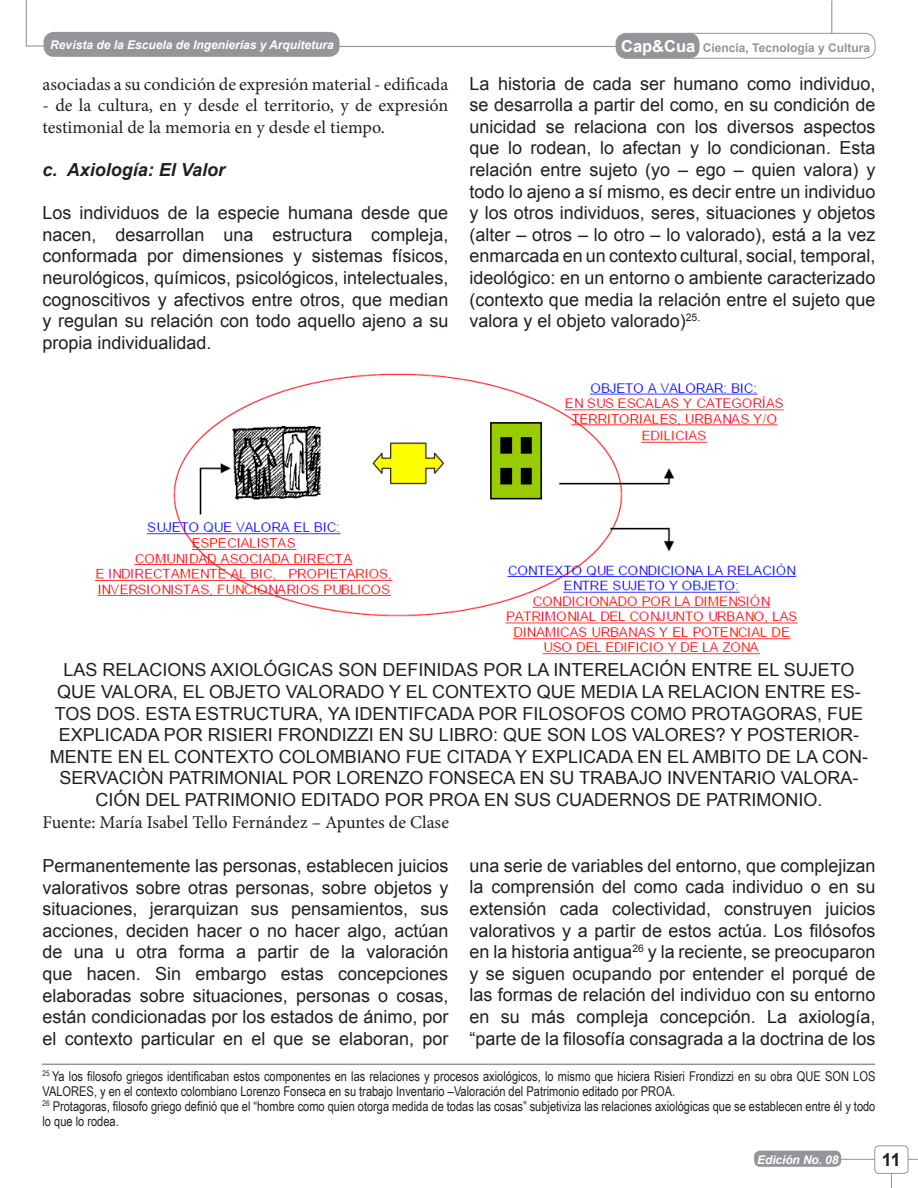
<style>
.page{position:relative;width:918px;height:1188px;background:#fff}
.page>*{position:absolute;margin:0;border:0;box-sizing:border-box;transform-origin:0 0}
.t1{font:18px/21.6px "Arial";color:#231f20;text-align:justify}
.t2{font:18px/21.6px "Minion Pro";color:#231f20}
.t3{font:italic 700 18px "Arial";color:#231f20}
.t4{font:700 18px "Arial";color:#231f20}
.t5{font:13.5px/15px "Arial Narrow";color:#231f20}
.t6{font:italic 700 12px "Arial";color:#fff}
.t7{font:700 12px "Arial";color:#939598}
.s1{font-size:16.5px;color:#fff}
</style>
<div class="page">
<div style="left:678px;top:33px;width:197px;height:26px;border:1px solid #939598;border-radius:10px"></div>
<div style="left:616px;top:33px;width:83px;height:25px;background:#939598;border-radius:10px"></div>
<div style="left:616px;top:33px;width:83px;height:26px;border:1px solid #939598;border-radius:10px"></div>
<div style="left:44px;top:32px;width:296px;height:25px;background:#939598;border-radius:10px"></div>
<hr style="left:26px;top:0;width:1px;height:46px;background:#939598">
<svg style="left:26px;top:45px;width:18px;height:2px"></svg>
<hr style="left:831px;top:0;width:1px;height:33px;background:#939598">
<hr style="left:340px;top:46px;width:276px;height:1px;background:#939598">
<div style="left:874px;top:1145px;width:34px;height:29px;border:1px solid #939598;border-radius:4px"></div>
<svg style="left:891px;top:1174px;width:1px;height:14px"></svg>
<div style="left:754px;top:1151px;width:87px;height:16px;background:#939598;border-radius:6px"></div>
<hr style="left:841px;top:1159px;width:33px;height:1px;background:#939598">
<img style="left:95px;top:373px;width:703px;height:282px">
<hr style="left:42px;top:1064px;width:833px;height:1px;background:#939598">
<p class="t6" style="left:50px;top:37px;width:285px">Revista de la Escuela de Ingenierías y Arquitetura</p>
<p class="t7" style="left:621px;top:40px;width:250px"><span class="s1">Cap&amp;Cua</span> Ciencia, Tecnología y Cultura</p>
<p class="t2" style="left:43px;top:73px;width:407px">asociadas a su condición de expresión material - edificada</p>
<p class="t2" style="left:43px;top:95px;width:407px">- de la cultura, en y desde el territorio, y de expresión testimonial de la memoria en y desde el tiempo.</p>
<p class="t3" style="left:43px;top:158px;width:184px">c. Axiología: El Valor</p>
<p class="t1" style="left:43px;top:202px;width:407px">Los individuos de la especie humana desde que nacen, desarrollan una estructura compleja, conformada por dimensiones y sistemas físicos, neurológicos, químicos, psicológicos, intelectuales, cognoscitivos y afectivos entre otros, que median y regulan su relación con todo aquello ajeno a su propia individualidad.</p>
<p class="t1" style="left:470px;top:73px;width:407px">La historia de cada ser humano como individuo, se desarrolla a partir del como, en su condición de unicidad se relaciona con los diversos aspectos que lo rodean, lo afectan y lo condicionan. Esta relación entre sujeto (yo – ego – quien valora) y todo lo ajeno a sí mismo, es decir entre un individuo y los otros individuos, seres, situaciones y objetos (alter – otros – lo otro – lo valorado), está a la vez enmarcada en un contexto cultural, social, temporal, ideológico: en un entorno o ambiente caracterizado (contexto que media la relación entre el sujeto que valora y el objeto valorado)<sup>25.</sup></p>
<p class="t1" style="left:50px;top:659px;width:820px;text-align:center">LAS RELACIONS AXIOLÓGICAS SON DEFINIDAS POR LA INTERELACIÓN ENTRE EL SUJETO QUE VALORA, EL OBJETO VALORADO Y EL CONTEXTO QUE MEDIA LA RELACION ENTRE ES-TOS DOS. ESTA ESTRUCTURA, YA IDENTIFCADA POR FILOSOFOS COMO PROTAGORAS, FUE EXPLICADA POR RISIERI FRONDIZZI EN SU LIBRO: QUE SON LOS VALORES? Y POSTERIOR-MENTE EN EL CONTEXTO COLOMBIANO FUE CITADA Y EXPLICADA EN EL AMBITO DE LA CON-SERVACIÒN PATRIMONIAL POR LORENZO FONSECA EN SU TRABAJO INVENTARIO VALORA-CIÓN DEL PATRIMONIO EDITADO POR PROA EN SUS CUADERNOS DE PATRIMONIO.</p>
<p class="t2" style="left:43px;top:811px;width:408px">Fuente: María Isabel Tello Fernández – Apuntes de Clase</p>
<p class="t1" style="left:43px;top:855px;width:407px">Permanentemente las personas, establecen juicios valorativos sobre otras personas, sobre objetos y situaciones, jerarquizan sus pensamientos, sus acciones, deciden hacer o no hacer algo, actúan de una u otra forma a partir de la valoración que hacen. Sin embargo estas concepciones elaboradas sobre situaciones, personas o cosas, están condicionadas por los estados de ánimo, por el contexto particular en el que se elaboran, por</p>
<p class="t1" style="left:470px;top:855px;width:407px">una serie de variables del entorno, que complejizan la comprensión del como cada individuo o en su extensión cada colectividad, construyen juicios valorativos y a partir de estos actúa. Los filósofos en la historia antigua<sup>26</sup> y la reciente, se preocuparon y se siguen ocupando por entender el porqué de las formas de relación del individuo con su entorno en su más compleja concepción. La axiología, “parte de la filosofía consagrada a la doctrina de los</p>
<p class="t5" style="left:43px;top:1068px;width:834px"><sup>25</sup> Ya los filosofo griegos identificaban estos componentes en las relaciones y procesos axiológicos, lo mismo que hiciera Risieri Frondizzi en su obra QUE SON LOS<br>VALORES, y en el contexto colombiano Lorenzo Fonseca en su trabajo Inventario –Valoración del Patrimonio editado por PROA.</p>
<p class="t5" style="left:43px;top:1098px;width:834px"><sup>26</sup> Protagoras, filosofo griego definió que el “hombre como quien otorga medida de todas las cosas” subjetiviza las relaciones axiológicas que se establecen entre él y todo lo que lo rodea.</p>
<p class="t6" style="left:757px;top:1151px;width:83px">Edición No. 08</p>
<p class="t4" style="left:882px;top:1148px;width:21px">11</p>
</div>
